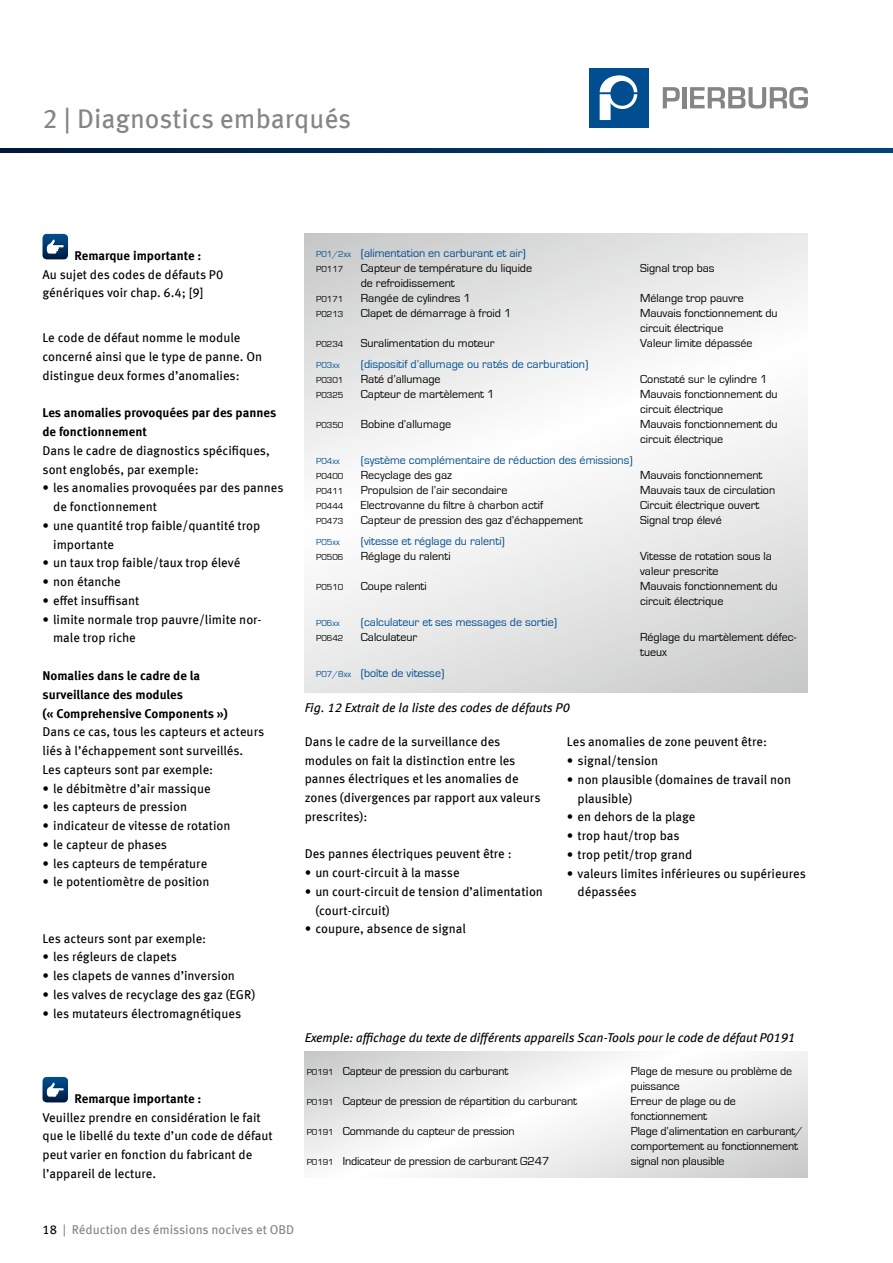
<style>
.page{position:relative;width:893px;height:1263px;background:#fff}
.page>*{position:absolute;margin:0;border:0;box-sizing:border-box;transform-origin:0 0}
.t1{font:27px "Meta OFC";color:#868585}
.t2{font:12.75px/18.8px "Meta OFC";color:#000}
.t3{font:700 12.75px/18.8px "Meta OFC";color:#000}
.t4{font:italic 12.75px "Meta OFC";letter-spacing:-.01em;color:#000}
.t5{font:12.75px "Meta OFC";color:#868585}
.t6{font:12px/15px "Eurostile";color:#000}
.t7{font:12px "Eurostile";color:#004e90}
.t8{font:9px "Eurostile";color:#000}
.t9{font:9px "Eurostile";color:#004e90}
.s1{font-size:9px}
.s2{color:#000}
</style>
<div class="page">
<div style="left:589px;top:68px;width:59px;height:60px;background:#004e90"></div>
<svg style="left:600px;top:75px;width:37px;height:45px"></svg>
<svg style="left:663px;top:87px;width:17px;height:21px"></svg>
<div style="left:682px;top:87px;width:5px;height:21px;background:#868585"></div>
<svg style="left:690px;top:87px;width:118px;height:22px"></svg>
<svg style="left:305px;top:234px;width:503px;height:458px"></svg>
<svg style="left:0;top:149px;width:893px;height:3px;background:#002e5c"></svg>
<svg style="left:43px;top:234px;width:25px;height:25px"></svg>
<svg style="left:43px;top:1077px;width:25px;height:25px"></svg>
<svg style="left:305px;top:1051px;width:503px;height:127px"></svg>
<h1 class="t1" style="left:43px;top:101px;width:310px">2 | Diagnostics embarqués</h1>
<p class="t3" style="left:74px;top:246px;width:128px">Remarque importante :</p>
<p class="t2" style="left:43px;top:265px;width:182px">Au sujet des codes de défauts P0 génériques voir chap. 6.4; [9]</p>
<p class="t2" style="left:43px;top:329px;width:221px">Le code de défaut nomme le module concerné ainsi que le type de panne. On distingue deux formes d’anomalies:</p>
<p class="t3" style="left:43px;top:404px;width:235px">Les anomalies provoquées par des pannes de fonctionnement</p>
<p class="t2" style="left:43px;top:441px;width:229px">Dans le cadre de diagnostics spécifiques, sont englobés, par exemple:</p>
<p class="t2" style="left:53px;top:479px;width:232px;text-indent:-11px">• les anomalies provoquées par des pannes de fonctionnement</p>
<p class="t2" style="left:53px;top:516px;width:209px;text-indent:-11px">• une quantité trop faible/quantité trop importante</p>
<p class="t2" style="left:43px;top:554px;width:199px">• un taux trop faible/taux trop élevé</p>
<p class="t2" style="left:43px;top:572px;width:80px">• non étanche</p>
<p class="t2" style="left:43px;top:591px;width:98px">• effet insuffisant</p>
<p class="t2" style="left:53px;top:610px;width:210px;text-indent:-11px">• limite normale trop pauvre/limite nor&shy;male trop riche</p>
<p class="t3" style="left:43px;top:666px;width:187px">Nomalies dans le cadre de la surveillance des modules<br>(« Comprehensive Components »)</p>
<p class="t2" style="left:43px;top:722px;width:223px">Dans ce cas, tous les capteurs et acteurs liés à l’échappement sont surveillés.<br>Les capteurs sont par exemple:</p>
<p class="t2" style="left:43px;top:779px;width:170px">• le débitmètre d’air massique</p>
<p class="t2" style="left:43px;top:797px;width:146px">• les capteurs de pression</p>
<p class="t2" style="left:43px;top:816px;width:190px">• indicateur de vitesse de rotation</p>
<p class="t2" style="left:43px;top:835px;width:126px">• le capteur de phases</p>
<p class="t2" style="left:43px;top:854px;width:166px">• les capteurs de température</p>
<p class="t2" style="left:43px;top:872px;width:169px">• le potentiomètre de position</p>
<p class="t2" style="left:43px;top:929px;width:165px">Les acteurs sont par exemple:</p>
<p class="t2" style="left:43px;top:947px;width:136px">• les régleurs de clapets</p>
<p class="t2" style="left:43px;top:966px;width:194px">• les clapets de vannes d’inversion</p>
<p class="t2" style="left:43px;top:985px;width:214px">• les valves de recyclage des gaz (EGR)</p>
<p class="t2" style="left:43px;top:1004px;width:200px">• les mutateurs électromagnétiques</p>
<p class="t3" style="left:74px;top:1089px;width:128px">Remarque importante :</p>
<p class="t2" style="left:43px;top:1108px;width:232px">Veuillez prendre en considération le fait que le libellé du texte d’un code de défaut peut varier en fonction du fabricant de l’appareil de lecture.</p>
<p class="t7" style="left:316px;top:247px;width:211px"><span class="s1">P01/2xx</span> (alimentation en carburant et air)</p>
<p class="t8" style="left:316px;top:264px;width:29px">P0117</p>
<p class="t6" style="left:361px;top:261px;width:173px">Capteur de température du liquide</p>
<p class="t6" style="left:640px;top:261px;width:76px">Signal trop bas</p>
<p class="t6" style="left:361px;top:276px;width:96px">de refroidissement</p>
<p class="t8" style="left:316px;top:294px;width:29px">P0171</p>
<p class="t6" style="left:361px;top:291px;width:112px">Rangée de cylindres 1</p>
<p class="t6" style="left:640px;top:291px;width:105px">Mélange trop pauvre</p>
<p class="t8" style="left:316px;top:309px;width:29px">P0213</p>
<p class="t6" style="left:361px;top:306px;width:152px">Clapet de démarrage à froid 1</p>
<p class="t6" style="left:640px;top:306px;width:139px">Mauvais fonctionnement du circuit électrique</p>
<p class="t8" style="left:316px;top:339px;width:29px">P0234</p>
<p class="t6" style="left:361px;top:336px;width:135px">Suralimentation du moteur</p>
<p class="t6" style="left:640px;top:336px;width:114px">Valeur limite dépassée</p>
<p class="t9" style="left:316px;top:360px;width:25px">P03xx</p>
<p class="t7" style="left:361px;top:358px;width:229px">(dispositif d’allumage ou ratés de carburation)</p>
<p class="t8" style="left:316px;top:375px;width:29px">P0301</p>
<p class="t6" style="left:361px;top:372px;width:81px">Raté d’allumage</p>
<p class="t6" style="left:640px;top:372px;width:129px">Constaté sur le cylindre 1</p>
<p class="t8" style="left:316px;top:390px;width:29px">P0325</p>
<p class="t6" style="left:361px;top:387px;width:135px">Capteur de martèlement 1</p>
<p class="t6" style="left:640px;top:387px;width:139px">Mauvais fonctionnement du circuit électrique</p>
<p class="t8" style="left:316px;top:420px;width:29px">P0350</p>
<p class="t6" style="left:361px;top:417px;width:92px">Bobine d’allumage</p>
<p class="t6" style="left:640px;top:417px;width:139px">Mauvais fonctionnement du circuit électrique</p>
<p class="t9" style="left:316px;top:456px;width:25px">P04xx</p>
<p class="t7" style="left:361px;top:454px;width:273px">(système complémentaire de réduction des émissions)</p>
<p class="t8" style="left:316px;top:471px;width:29px">P0400</p>
<p class="t6" style="left:361px;top:468px;width:93px">Recyclage des gaz</p>
<p class="t6" style="left:640px;top:468px;width:124px">Mauvais fonctionnement</p>
<p class="t8" style="left:316px;top:486px;width:29px">P0411</p>
<p class="t6" style="left:361px;top:483px;width:148px">Propulsion de l’air secondaire</p>
<p class="t6" style="left:640px;top:483px;width:137px">Mauvais taux de circulation</p>
<p class="t8" style="left:316px;top:501px;width:29px">P0444</p>
<p class="t6" style="left:361px;top:498px;width:184px">Electrovanne du filtre à charbon actif</p>
<p class="t6" style="left:640px;top:498px;width:121px">Circuit électrique ouvert</p>
<p class="t8" style="left:316px;top:516px;width:29px">P0473</p>
<p class="t6" style="left:361px;top:513px;width:224px">Capteur de pression des gaz d’échappement</p>
<p class="t6" style="left:640px;top:513px;width:83px">Signal trop élevé</p>
<p class="t9" style="left:316px;top:537px;width:25px">P05xx</p>
<p class="t7" style="left:361px;top:535px;width:146px">(vitesse et réglage du ralenti)</p>
<p class="t8" style="left:316px;top:552px;width:29px">P0506</p>
<p class="t6" style="left:361px;top:549px;width:91px">Réglage du ralenti</p>
<p class="t6" style="left:640px;top:549px;width:133px">Vitesse de rotation sous la valeur prescrite</p>
<p class="t8" style="left:316px;top:582px;width:29px">P0510</p>
<p class="t6" style="left:361px;top:579px;width:67px">Coupe ralenti</p>
<p class="t6" style="left:640px;top:579px;width:139px">Mauvais fonctionnement du circuit électrique</p>
<p class="t9" style="left:316px;top:618px;width:25px">P06xx</p>
<p class="t7" style="left:361px;top:616px;width:198px">(calculateur et ses messages de sortie)</p>
<p class="t8" style="left:316px;top:633px;width:29px">P0642</p>
<p class="t6" style="left:361px;top:630px;width:58px">Calculateur</p>
<p class="t6" style="left:640px;top:630px;width:158px">Réglage du martèlement défec&shy;tueux</p>
<p class="t7" style="left:316px;top:667px;width:130px"><span class="s1">P07/8xx</span> (boîte de vitesse)</p>
<p class="t4" style="left:305px;top:700px;width:267px">Fig. 12 Extrait de la liste des codes de défauts P0</p>
<p class="t2" style="left:305px;top:732px;width:237px">Dans le cadre de la surveillance des modules on fait la distinction entre les pannes électriques et les anomalies de zones (divergences par rapport aux valeurs prescrites):</p>
<p class="t2" style="left:305px;top:845px;width:208px">Des pannes électriques peuvent être :</p>
<p class="t2" style="left:305px;top:863px;width:156px">• un court-circuit à la masse</p>
<p class="t2" style="left:315px;top:882px;width:229px;text-indent:-11px">• un court-circuit de tension d’alimentation (court-circuit)</p>
<p class="t2" style="left:305px;top:920px;width:163px">• coupure, absence de signal</p>
<p class="t2" style="left:567px;top:732px;width:202px">Les anomalies de zone peuvent être:</p>
<p class="t2" style="left:567px;top:751px;width:93px">• signal/tension</p>
<p class="t2" style="left:578px;top:770px;width:215px;text-indent:-11px">• non plausible (domaines de travail non plausible)</p>
<p class="t2" style="left:567px;top:807px;width:130px">• en dehors de la plage</p>
<p class="t2" style="left:567px;top:826px;width:114px">• trop haut/trop bas</p>
<p class="t2" style="left:567px;top:845px;width:127px">• trop petit/trop grand</p>
<p class="t2" style="left:578px;top:864px;width:230px;text-indent:-11px">• valeurs limites inférieures ou supérieures dépassées</p>
<p class="t4" style="left:305px;top:1029px;width:492px">Exemple: affichage du texte de différents appareils Scan-Tools pour le code de défaut P0191</p>
<p class="t6" style="left:307px;top:1064px;width:203px"><span class="s1">P0191</span> Capteur de pression du carburant</p>
<p class="t6" style="left:631px;top:1064px;width:163px">Plage de mesure ou problème de puissance</p>
<p class="t6" style="left:307px;top:1094px;width:272px"><span class="s1">P0191</span> Capteur de pression de répartition du carburant</p>
<p class="t6" style="left:631px;top:1094px;width:107px">Erreur de plage ou de fonctionnement</p>
<p class="t6" style="left:307px;top:1124px;width:209px"><span class="s1">P0191</span> Commande du capteur de pression</p>
<p class="t6" style="left:631px;top:1124px;width:174px">Plage d’alimentation en carburant/ comportement au fonctionnement</p>
<p class="t6" style="left:307px;top:1154px;width:244px"><span class="s1">P0191</span> Indicateur de pression de carburant G247</p>
<p class="t6" style="left:631px;top:1154px;width:95px">signal non plausible</p>
<p class="t5" style="left:43px;top:1222px;width:253px"><span class="s2">18</span> | Réduction des émissions nocives et OBD</p>
</div>
